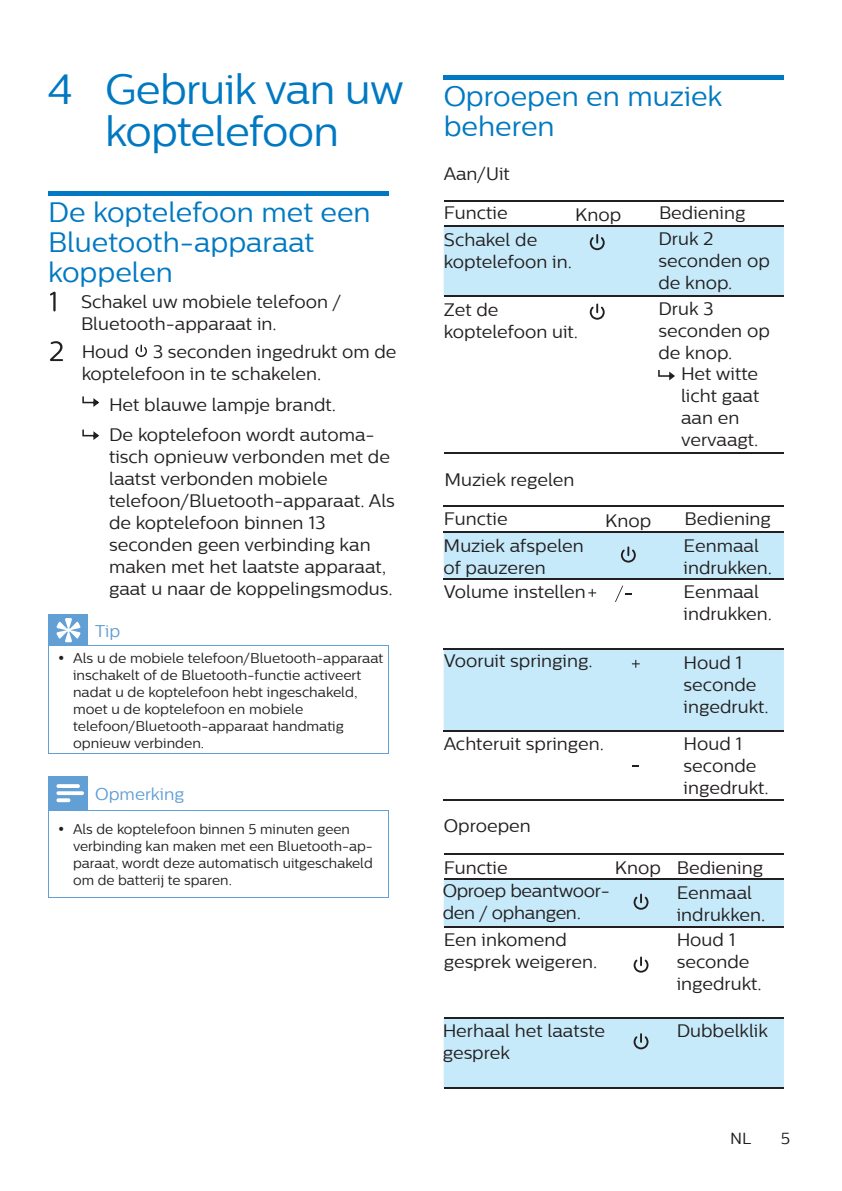
<style>
.page{position:relative;width:842px;height:1191px;background:#fff}
.page>*{position:absolute;margin:0;border:0;box-sizing:border-box;transform-origin:0 0}
.t1{font:42px/42px "Centrale Sans";letter-spacing:-.02em;color:#0079c2;text-align:center}
.t2{font:28px/30px "Centrale Sans";color:#0079c2}
.t3{font:18px/22px "Centrale Sans";color:#231f20}
.t4{font:18px/22px "Centrale Sans";letter-spacing:-.02em;color:#231f20}
.t5{font:17px "Centrale Sans";color:#629fd5}
.t6{font:16px "Centrale Sans";color:#231f20}
.t7{font:14px/17px "Centrale Sans";color:#231f20}
</style>
<div class="page">
<hr style="left:48px;top:192px;width:340px;height:4px;background:#0079c2">
<svg style="left:50px;top:292px;width:6px;height:19px"></svg>
<svg style="left:50px;top:341px;width:13px;height:20px"></svg>
<svg style="left:82px;top:396px;width:17px;height:11px"></svg>
<svg style="left:82px;top:429px;width:17px;height:11px"></svg>
<div style="left:49px;top:614px;width:38px;height:31px;background:#629fd5"></div>
<hr style="left:48px;top:645px;width:1px;height:108px;background:#629fd5">
<hr style="left:388px;top:646px;width:1px;height:107px;background:#629fd5">
<hr style="left:48px;top:753px;width:39px;height:1px;background:#629fd5">
<hr style="left:87px;top:753px;width:302px;height:1px;background:#629fd5">
<hr style="left:48px;top:615px;width:1px;height:30px;background:#629fd5">
<hr style="left:48px;top:614px;width:40px;height:1px;background:#629fd5">
<hr style="left:87px;top:615px;width:1px;height:30px;background:#629fd5">
<hr style="left:87px;top:645px;width:302px;height:1px;background:#629fd5">
<svg style="left:57px;top:618px;width:23px;height:24px"></svg>
<div style="left:48px;top:776px;width:39px;height:34px;background:#629fd5"></div>
<hr style="left:48px;top:810px;width:1px;height:87px;background:#629fd5">
<hr style="left:388px;top:810px;width:1px;height:87px;background:#629fd5">
<hr style="left:48px;top:897px;width:39px;height:1px;background:#629fd5">
<hr style="left:87px;top:897px;width:302px;height:1px;background:#629fd5">
<hr style="left:87px;top:776px;width:1px;height:34px;background:#629fd5">
<hr style="left:87px;top:810px;width:302px;height:1px;background:#629fd5">
<svg style="left:56px;top:784px;width:28px;height:18px"></svg>
<hr style="left:444px;top:75px;width:340px;height:4px;background:#0079c2">
<hr style="left:444px;top:200px;width:121px;height:1px;background:#231f20">
<hr style="left:565px;top:200px;width:83px;height:1px;background:#231f20">
<hr style="left:648px;top:200px;width:136px;height:1px;background:#231f20">
<hr style="left:444px;top:453px;width:121px;height:1px;background:#231f20">
<hr style="left:565px;top:453px;width:83px;height:1px;background:#231f20">
<hr style="left:648px;top:453px;width:136px;height:1px;background:#231f20">
<div style="left:444px;top:226px;width:340px;height:70px;background:#c6eafa"></div>
<svg style="left:590px;top:303px;width:15px;height:17px"></svg>
<svg style="left:658px;top:370px;width:17px;height:10px"></svg>
<svg style="left:444px;top:532px;width:340px;height:198px;fill:#c6eafa"></svg>
<hr style="left:444px;top:506px;width:133px;height:1px;background:#231f20">
<hr style="left:577px;top:506px;width:97px;height:1px;background:#231f20">
<hr style="left:674px;top:506px;width:110px;height:1px;background:#231f20">
<hr style="left:444px;top:531px;width:133px;height:1px;background:#231f20">
<hr style="left:577px;top:531px;width:97px;height:1px;background:#231f20">
<hr style="left:674px;top:531px;width:110px;height:1px;background:#231f20">
<hr style="left:444px;top:579px;width:133px;height:1px;background:#231f20">
<hr style="left:577px;top:579px;width:97px;height:1px;background:#231f20">
<hr style="left:674px;top:579px;width:110px;height:1px;background:#231f20">
<hr style="left:444px;top:648px;width:133px;height:1px;background:#231f20">
<hr style="left:577px;top:648px;width:97px;height:1px;background:#231f20">
<hr style="left:674px;top:648px;width:110px;height:1px;background:#231f20">
<hr style="left:444px;top:730px;width:133px;height:1px;background:#231f20">
<hr style="left:577px;top:730px;width:97px;height:1px;background:#231f20">
<hr style="left:674px;top:730px;width:110px;height:1px;background:#231f20">
<hr style="left:444px;top:800px;width:133px;height:1px;background:#231f20">
<hr style="left:577px;top:800px;width:97px;height:1px;background:#231f20">
<hr style="left:674px;top:800px;width:110px;height:1px;background:#231f20">
<svg style="left:588px;top:589px;width:8px;height:8px"></svg>
<svg style="left:632px;top:660px;width:8px;height:7px"></svg>
<svg style="left:615px;top:585px;width:17px;height:17px"></svg>
<svg style="left:444px;top:879px;width:340px;height:208px;fill:#c6eafa"></svg>
<hr style="left:444px;top:853px;width:139px;height:1px;background:#231f20">
<hr style="left:583px;top:853px;width:83px;height:1px;background:#231f20">
<hr style="left:666px;top:853px;width:118px;height:1px;background:#231f20">
<hr style="left:444px;top:878px;width:139px;height:1px;background:#231f20">
<hr style="left:583px;top:878px;width:83px;height:1px;background:#231f20">
<hr style="left:666px;top:878px;width:118px;height:1px;background:#231f20">
<hr style="left:444px;top:926px;width:139px;height:1px;background:#231f20">
<hr style="left:583px;top:926px;width:83px;height:1px;background:#231f20">
<hr style="left:666px;top:926px;width:118px;height:1px;background:#231f20">
<hr style="left:444px;top:1017px;width:139px;height:1px;background:#231f20">
<hr style="left:583px;top:1017px;width:83px;height:1px;background:#231f20">
<hr style="left:666px;top:1017px;width:118px;height:1px;background:#231f20">
<hr style="left:444px;top:1087px;width:139px;height:1px;background:#231f20">
<hr style="left:583px;top:1087px;width:83px;height:1px;background:#231f20">
<hr style="left:666px;top:1087px;width:118px;height:1px;background:#231f20">
<svg style="left:621px;top:546px;width:15px;height:16px"></svg>
<svg style="left:634px;top:893px;width:14px;height:16px"></svg>
<svg style="left:634px;top:956px;width:14px;height:16px"></svg>
<svg style="left:634px;top:1033px;width:14px;height:16px"></svg>
<svg style="left:135px;top:344px;width:12px;height:13px"></svg>
<h1 class="t1" style="left:47px;top:68px;width:358px">4 Gebruik van uw koptelefoon</h1>
<h2 class="t2" style="left:48px;top:197px;width:324px">De koptelefoon met een<br>Bluetooth-apparaat koppelen</h2>
<p class="t3" style="left:81px;top:291px;width:262px">Schakel uw mobiele telefoon /<br>Bluetooth-apparaat in.</p>
<p class="t3" style="left:82px;top:340px;width:49px">Houd</p>
<p class="t3" style="left:82px;top:340px;width:316px;text-indent:71px">3 seconden ingedrukt om de koptelefoon in te schakelen.</p>
<p class="t3" style="left:109px;top:389px;width:267px;line-height:30.6px">Het blauwe lampje brandt.<br>De koptelefoon wordt automa-</p>
<p class="t3" style="left:109px;top:446px;width:287px">tisch opnieuw verbonden met de laatst verbonden mobiele telefoon/Bluetooth-apparaat. Als de koptelefoon binnen 13 seconden geen verbinding kan maken met het laatste apparaat, gaat u naar de koppelingsmodus.</p>
<p class="t5" style="left:95px;top:621px;width:27px">Tip</p>
<p class="t7" style="left:73px;top:649px;width:312px;text-indent:-15px">• Als u de mobiele telefoon/Bluetooth-apparaat inschakelt of de Bluetooth-functie activeert nadat u de koptelefoon hebt ingeschakeld, moet u de koptelefoon en mobiele telefoon/Bluetooth-apparaat handmatig opnieuw verbinden.</p>
<p class="t5" style="left:95px;top:783px;width:91px">Opmerking</p>
<p class="t7" style="left:73px;top:820px;width:301px;text-indent:-15px">• Als de koptelefoon binnen 5 minuten geen verbinding kan maken met een Bluetooth-ap&shy;paraat, wordt deze automatisch uitgeschakeld om de batterij te sparen.</p>
<h2 class="t2" style="left:444px;top:81px;width:280px">Oproepen en muziek beheren</h2>
<p class="t3" style="left:444px;top:154px;width:68px;line-height:39.4px">Aan/Uit<br>Functie</p>
<p class="t3" style="left:575px;top:203px;width:48px">Knop</p>
<p class="t3" style="left:659px;top:202px;width:88px">Bediening</p>
<p class="t3" style="left:444px;top:228px;width:129px">Schakel de koptelefoon in.</p>
<p class="t3" style="left:444px;top:298px;width:136px">Zet de koptelefoon uit.</p>
<p class="t3" style="left:444px;top:468px;width:132px">Muziek regelen</p>
<p class="t3" style="left:444px;top:508px;width:65px">Functie</p>
<p class="t3" style="left:658px;top:227px;width:113px">Druk 2 seconden op de knop.</p>
<p class="t3" style="left:658px;top:297px;width:113px">Druk 3 seconden op de knop.</p>
<p class="t3" style="left:681px;top:362px;width:80px">Het witte licht gaat aan en vervaagt.</p>
<p class="t3" style="left:605px;top:509px;width:48px">Knop</p>
<p class="t3" style="left:684px;top:508px;width:88px">Bediening</p>
<p class="t3" style="left:444px;top:534px;width:142px">Muziek afspelen of pauzeren</p>
<p class="t3" style="left:684px;top:534px;width:90px">Eenmaal indrukken.</p>
<p class="t3" style="left:684px;top:580px;width:90px">Eenmaal indrukken.</p>
<p class="t3" style="left:684px;top:652px;width:87px">Houd 1 seconde ingedrukt.</p>
<p class="t3" style="left:684px;top:732px;width:87px">Houd 1 seconde ingedrukt.</p>
<p class="t3" style="left:444px;top:581px;width:144px">Volume instellen</p>
<p class="t3" style="left:444px;top:650px;width:151px">Vooruit springing.</p>
<p class="t3" style="left:444px;top:732px;width:162px">Achteruit springen.</p>
<p class="t3" style="left:444px;top:814px;width:88px">Oproepen</p>
<p class="t3" style="left:444px;top:856px;width:65px">Functie</p>
<p class="t3" style="left:615px;top:856px;width:150px">Knop Bediening</p>
<p class="t4" style="left:443px;top:880px;width:169px">Oproep beantwoor&shy;den / ophangen.</p>
<p class="t3" style="left:677px;top:881px;width:90px">Eenmaal indrukken.</p>
<p class="t3" style="left:444px;top:928px;width:155px">Een inkomend gesprek weigeren.</p>
<p class="t3" style="left:677px;top:928px;width:87px">Houd 1 seconde ingedrukt.</p>
<p class="t3" style="left:443px;top:1019px;width:164px">Herhaal het laatste gesprek</p>
<p class="t3" style="left:677px;top:1019px;width:93px">Dubbelklik</p>
<p class="t6" style="left:730px;top:1129px;width:23px">NL</p>
<p class="t6" style="left:781px;top:1129px;width:11px">5</p>
</div>
